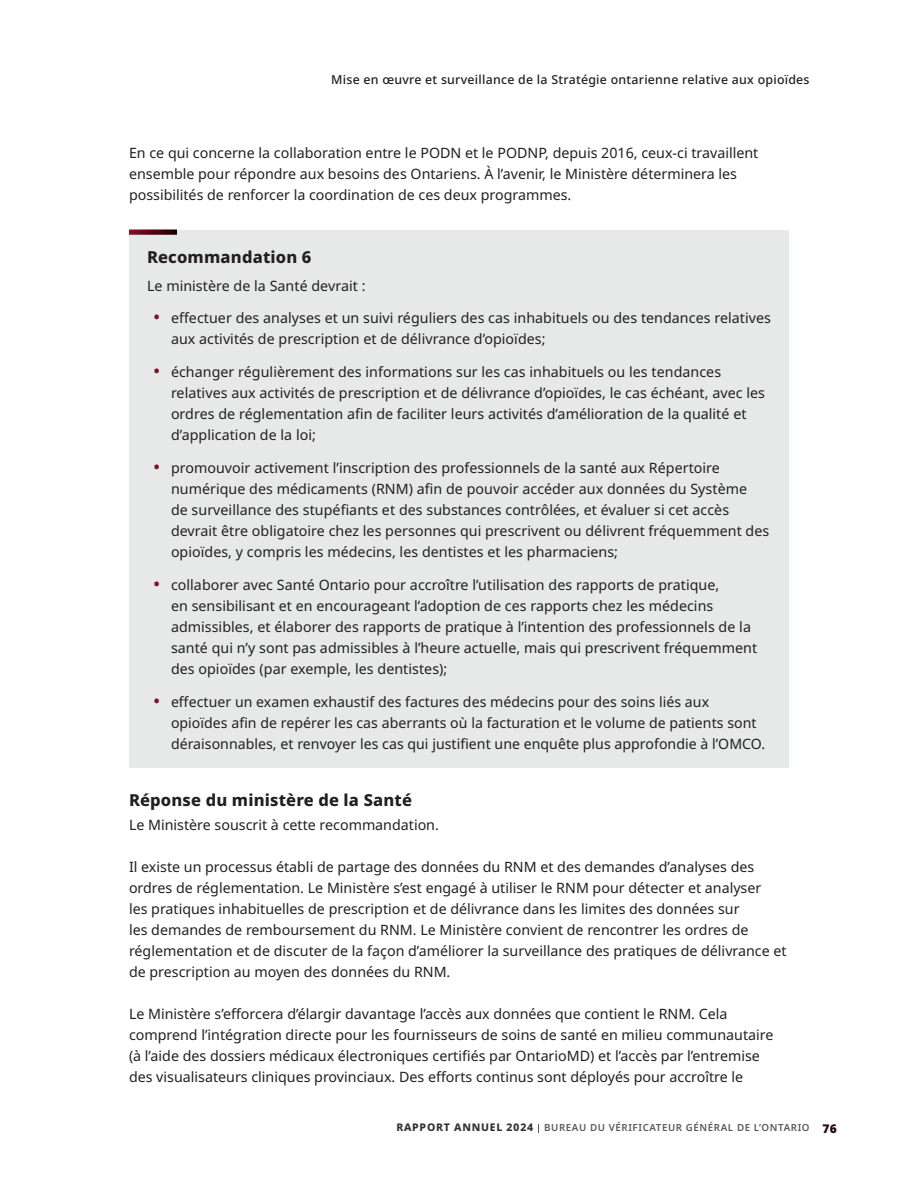
<style>
.page{position:relative;width:918px;height:1188px;background:#fff}
.page>*{position:absolute;margin:0;border:0;box-sizing:border-box;transform-origin:0 0}
.t1{font:800 16.5px "Noto Sans";letter-spacing:.01em;color:#231f20}
.t2{font:14.25px/21px "Noto Sans";letter-spacing:.005em;color:#231f20}
.t3{font:500 12.3px "Noto Sans";letter-spacing:.02em;color:#231f20}
.t4{font:600 9.75px "Noto Sans";letter-spacing:.06em;color:#58595b}
.s1{font-family:"Noto Sans Display";font-size:19.5px;color:#801323}
.s2{font-weight:800;font-size:10.5px;color:#323031}
.s3{font-weight:900;font-size:12px;color:#230913}
</style>
<div class="page">
<div style="left:129px;top:230px;width:660px;height:55px;background:#e7e8e8"></div>
<svg style="left:129px;top:230px;width:48px;height:5px"></svg>
<div style="left:129px;top:265px;width:660px;height:50px;background:#e7e8e8"></div>
<div style="left:129px;top:292px;width:660px;height:71px;background:#e7e8e8"></div>
<div style="left:129px;top:346px;width:660px;height:113px;background:#e7e8e8"></div>
<div style="left:129px;top:442px;width:660px;height:134px;background:#e7e8e8"></div>
<div style="left:129px;top:559px;width:660px;height:134px;background:#e7e8e8"></div>
<div style="left:129px;top:676px;width:660px;height:92px;background:#e7e8e8"></div>
<p class="t3" style="left:331px;top:71px;width:480px">Mise en œuvre et surveillance de la Stratégie ontarienne relative aux opioïdes</p>
<p class="t2" style="left:129px;top:142px;width:631px">En ce qui concerne la collaboration entre le PODN et le PODNP, depuis 2016, ceux-ci travaillent ensemble pour répondre aux besoins des Ontariens. À l’avenir, le Ministère déterminera les possibilités de renforcer la coordination de ces deux programmes.</p>
<p class="t1" style="left:147px;top:244px;width:166px">Recommandation 6</p>
<p class="t2" style="left:147px;top:276px;width:220px">Le ministère de la Santé devrait :</p>
<p class="t2" style="left:171px;top:307px;width:601px;text-indent:-18px"><span class="s1">•</span> effectuer des analyses et un suivi réguliers des cas inhabituels ou des tendances relatives aux activités de prescription et de délivrance d’opioïdes;</p>
<p class="t2" style="left:171px;top:361px;width:596px;text-indent:-18px"><span class="s1">•</span> échanger régulièrement des informations sur les cas inhabituels ou les tendances relatives aux activités de prescription et de délivrance d’opioïdes, le cas échéant, avec les ordres de réglementation afin de faciliter leurs activités d’amélioration de la qualité et d’application de la loi;</p>
<p class="t2" style="left:171px;top:457px;width:600px;text-indent:-18px"><span class="s1">•</span> promouvoir activement l’inscription des professionnels de la santé aux Répertoire numérique des médicaments (RNM) afin de pouvoir accéder aux données du Système<br>de surveillance des stupéfiants et des substances contrôlées, et évaluer si cet accès devrait être obligatoire chez les personnes qui prescrivent ou délivrent fréquemment des opioïdes, y compris les médecins, les dentistes et les pharmaciens;</p>
<p class="t2" style="left:171px;top:574px;width:588px;text-indent:-18px"><span class="s1">•</span> collaborer avec Santé Ontario pour accroître l’utilisation des rapports de pratique,<br>en sensibilisant et en encourageant l’adoption de ces rapports chez les médecins admissibles, et élaborer des rapports de pratique à l’intention des professionnels de la santé qui n’y sont pas admissibles à l’heure actuelle, mais qui prescrivent fréquemment des opioïdes (par exemple, les dentistes);</p>
<p class="t2" style="left:171px;top:691px;width:596px;text-indent:-18px"><span class="s1">•</span> effectuer un examen exhaustif des factures des médecins pour des soins liés aux opioïdes afin de repérer les cas aberrants où la facturation et le volume de patients sont déraisonnables, et renvoyer les cas qui justifient une enquête plus approfondie à l’OMCO.</p>
<p class="t1" style="left:129px;top:787px;width:285px">Réponse du ministère de la Santé</p>
<p class="t2" style="left:129px;top:814px;width:311px">Le Ministère souscrit à cette recommandation.</p>
<p class="t2" style="left:129px;top:856px;width:659px">Il existe un processus établi de partage des données du RNM et des demandes d’analyses des ordres de réglementation. Le Ministère s’est engagé à utiliser le RNM pour détecter et analyser<br>les pratiques inhabituelles de prescription et de délivrance dans les limites des données sur<br>les demandes de remboursement du RNM. Le Ministère convient de rencontrer les ordres de réglementation et de discuter de la façon d’améliorer la surveillance des pratiques de délivrance et de prescription au moyen des données du RNM.</p>
<p class="t2" style="left:129px;top:1003px;width:646px">Le Ministère s’efforcera d’élargir davantage l’accès aux données que contient le RNM. Cela comprend l’intégration directe pour les fournisseurs de soins de santé en milieu communautaire (à l’aide des dossiers médicaux électroniques certifiés par OntarioMD) et l’accès par l’entremise des visualisateurs cliniques provinciaux. Des efforts continus sont déployés pour accroître le</p>
<p class="t4" style="left:396px;top:1121px;width:442px"><span class="s2">RAPPORT ANNUEL 2024</span> BUREAU DU VÉRIFICATEUR GÉNÉRAL DE L’ONTARIO <span class="s3">76</span></p>
</div>
